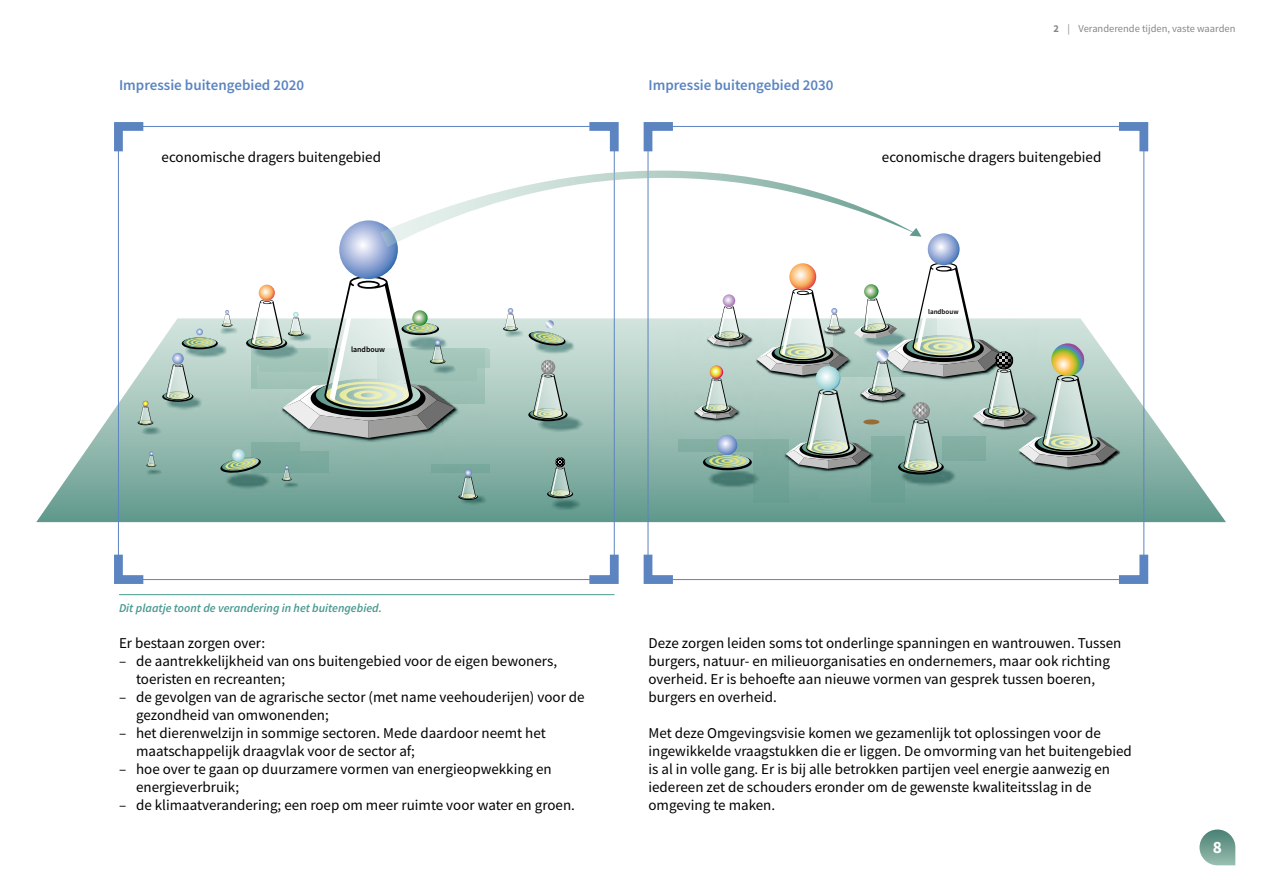
<style>
.page{position:relative;width:1263px;height:893px;background:#fff}
.page>*{position:absolute;margin:0;border:0;box-sizing:border-box;transform-origin:0 0}
.t1{font:700 17.4px "Source Sans Pro";color:#fff}
.t2{font:15px/18px "Source Sans Pro";color:#000}
.t3{font:600 15px "Source Sans Pro";color:#5a84c1}
.t4{font:italic 600 12px "Source Sans Pro";color:#47998e}
.t5{font:10.5px "Source Sans Pro";color:#878787}
.t6{font:600 7.95px "Source Sans Pro";color:#000}
.t7{font:600 7.05px "Source Sans Pro";color:#000}
.s1{font-weight:700}
</style>
<div class="page">
<svg style="left:643px;top:122px;width:30px;height:8px"></svg>
<svg style="left:1118px;top:122px;width:31px;height:38px"></svg>
<svg style="left:643px;top:546px;width:30px;height:38px"></svg>
<svg style="left:1118px;top:546px;width:31px;height:38px"></svg>
<svg style="left:114px;top:122px;width:30px;height:30px"></svg>
<svg style="left:589px;top:122px;width:30px;height:8px"></svg>
<svg style="left:114px;top:554px;width:30px;height:30px"></svg>
<svg style="left:589px;top:546px;width:30px;height:38px"></svg>
<svg style="left:36px;top:318px;width:1190px;height:204px"></svg>
<img style="left:679px;top:452px;width:109px;height:65px">
<img style="left:522px;top:469px;width:87px;height:54px">
<img style="left:431px;top:465px;width:84px;height:58px">
<img style="left:509px;top:385px;width:103px;height:76px">
<img style="left:505px;top:318px;width:99px;height:65px">
<img style="left:455px;top:318px;width:21px;height:17px">
<img style="left:156px;top:318px;width:92px;height:70px">
<img style="left:196px;top:442px;width:57px;height:76px">
<img style="left:137px;top:366px;width:95px;height:73px">
<img style="left:455px;top:335px;width:21px;height:13px">
<img style="left:190px;top:318px;width:58px;height:46px">
<img style="left:112px;top:396px;width:79px;height:69px">
<img style="left:116px;top:438px;width:76px;height:67px">
<img style="left:253px;top:472px;width:75px;height:47px">
<img style="left:476px;top:318px;width:78px;height:50px">
<img style="left:872px;top:472px;width:114px;height:44px">
<img style="left:252px;top:348px;width:235px;height:123px">
<img style="left:664px;top:373px;width:31px;height:78px">
<img style="left:676px;top:318px;width:19px;height:61px">
<img style="left:754px;top:472px;width:149px;height:30px">
<img style="left:988px;top:404px;width:162px;height:97px">
<svg style="left:339px;top:220px;width:59px;height:59px"></svg>
<svg style="left:928px;top:233px;width:31px;height:32px"></svg>
<svg style="left:528px;top:408px;width:39px;height:13px"></svg>
<svg style="left:504px;top:308px;width:13px;height:22px"></svg>
<svg style="left:547px;top:490px;width:26px;height:8px"></svg>
<svg style="left:898px;top:460px;width:46px;height:15px"></svg>
<svg style="left:530px;top:360px;width:36px;height:59px"></svg>
<svg style="left:458px;top:494px;width:20px;height:6px"></svg>
<svg style="left:459px;top:469px;width:18px;height:30px"></svg>
<svg style="left:282px;top:465px;width:10px;height:16px"></svg>
<svg style="left:146px;top:452px;width:10px;height:15px"></svg>
<svg style="left:222px;top:310px;width:10px;height:16px"></svg>
<svg style="left:162px;top:392px;width:31px;height:10px"></svg>
<svg style="left:528px;top:320px;width:38px;height:27px"></svg>
<svg style="left:164px;top:329px;width:52px;height:71px"></svg>
<svg style="left:380px;top:130px;width:541px;height:117px"></svg>
<svg style="left:695px;top:263px;width:422px;height:209px"></svg>
<svg style="left:816px;top:366px;width:24px;height:25px"></svg>
<svg style="left:220px;top:449px;width:41px;height:25px"></svg>
<svg style="left:248px;top:276px;width:207px;height:162px"></svg>
<svg style="left:548px;top:457px;width:24px;height:40px"></svg>
<svg style="left:138px;top:401px;width:15px;height:23px"></svg>
<hr style="left:119px;top:594px;width:495px;height:1px;background:#47998e">
<svg style="left:1199px;top:829px;width:36px;height:36px"></svg>
<p class="t3" style="left:119px;top:75px;width:187px">Impressie buitengebied 2020</p>
<p class="t3" style="left:648px;top:75px;width:187px">Impressie buitengebied 2030</p>
<p class="t5" style="left:1053px;top:22px;width:183px"><span class="s1">2</span> | Veranderende tijden, vaste waarden</p>
<p class="t2" style="left:162px;top:148px;width:221px">economische dragers buitengebied</p>
<p class="t2" style="left:882px;top:148px;width:221px">economische dragers buitengebied</p>
<p class="t6" style="left:351px;top:344px;width:36px">landbouw</p>
<p class="t7" style="left:928px;top:307px;width:32px">landbouw</p>
<p class="t4" style="left:119px;top:600px;width:264px">Dit plaatje toont de verandering in het buitengebied.</p>
<p class="t2" style="left:119px;top:634px;width:148px">Er bestaan zorgen over:</p>
<p class="t2" style="left:136px;top:652px;width:422px;text-indent:-17px">– de aantrekkelijkheid van ons buitengebied voor de eigen bewoners, toeristen en recreanten;</p>
<p class="t2" style="left:136px;top:688px;width:450px;text-indent:-17px">– de gevolgen van de agrarische sector (met name veehouderijen) voor de gezondheid van omwonenden;</p>
<p class="t2" style="left:136px;top:724px;width:411px;text-indent:-17px">– het dierenwelzijn in sommige sectoren. Mede daardoor neemt het maatschappelijk draagvlak voor de sector af;</p>
<p class="t2" style="left:136px;top:760px;width:417px;text-indent:-17px">– hoe over te gaan op duurzamere vormen van energieopwekking en energieverbruik;</p>
<p class="t2" style="left:119px;top:796px;width:457px">– de klimaatverandering; een roep om meer ruimte voor water en groen.</p>
<p class="t2" style="left:648px;top:634px;width:474px">Deze zorgen leiden soms tot onderlinge spanningen en wantrouwen. Tussen burgers, natuur- en milieuorganisaties en ondernemers, maar ook richting overheid. Er is behoefte aan nieuwe vormen van gesprek tussen boeren, burgers en overheid.</p>
<p class="t2" style="left:648px;top:724px;width:485px">Met deze Omgevingsvisie komen we gezamenlijk tot oplossingen voor de ingewikkelde vraagstukken die er liggen. De omvorming van het buitengebied is al in volle gang. Er is bij alle betrokken partijen veel energie aanwezig en iedereen zet de schouders eronder om de gewenste kwaliteitsslag in de omgeving te maken.</p>
<p class="t1" style="left:1213px;top:835px;width:11px">8</p>
</div>
